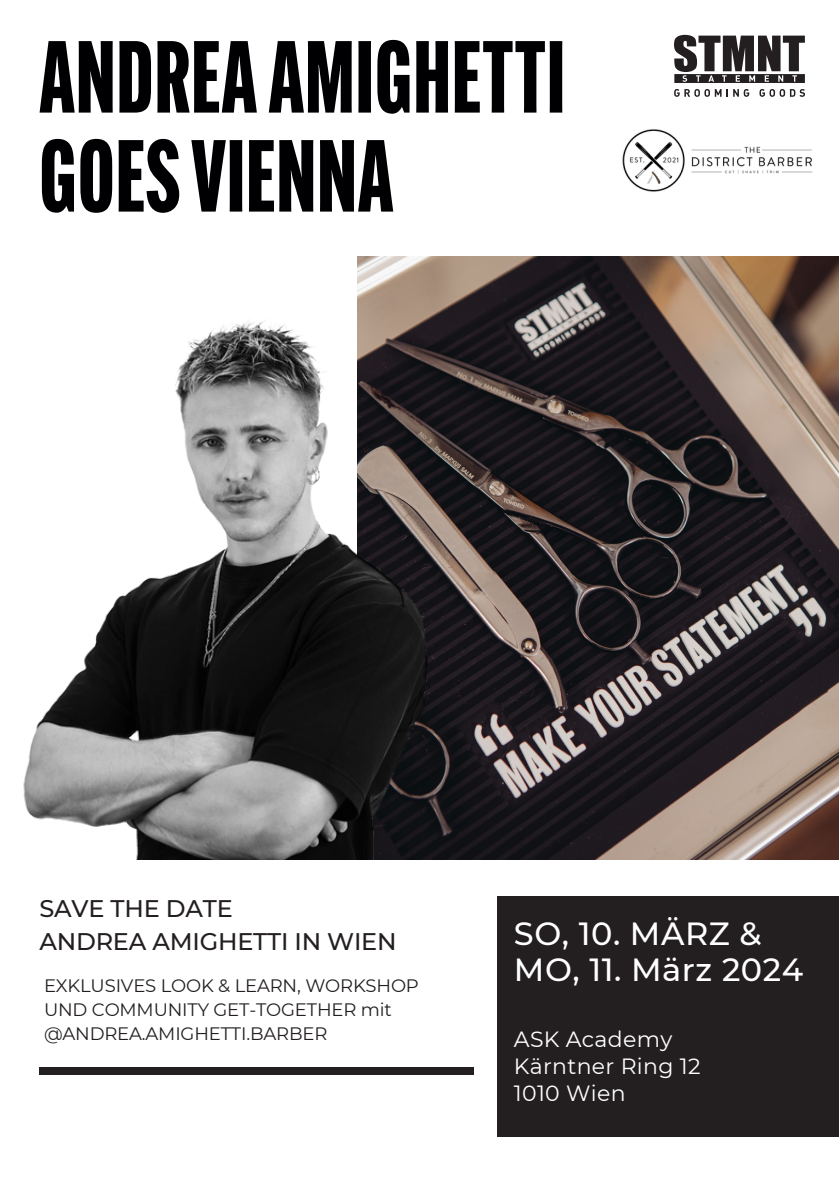
<style>
.page{position:relative;width:839px;height:1191px;background:#fff}
.page>*{position:absolute;margin:0;border:0;box-sizing:border-box;transform-origin:0 0}
.t1{font:800 100px/99px "Alternate Gothic Comp ATF";letter-spacing:.015em;color:#000003}
.t2{font:500 32px "Montserrat";letter-spacing:.015em;color:#fff}
.t3{font:500 24px "Montserrat";letter-spacing:-.01em;color:#231f20}
.t4{font:22px "Montserrat";letter-spacing:.015em;color:#fff}
.t5{font:18px/24px "Montserrat";letter-spacing:-.01em;color:#231f20}
</style>
<div class="page">
<div style="left:39px;top:1067px;width:434px;height:7px;background:#231f20"></div>
<div style="left:497px;top:897px;width:341px;height:240px;background:#231f20"></div>
<svg style="left:674px;top:35px;width:130px;height:48px"></svg>
<svg style="left:759px;top:89px;width:46px;height:8px"></svg>
<svg style="left:674px;top:89px;width:75px;height:8px"></svg>
<img style="left:357px;top:256px;width:481px;height:603px">
<img style="left:23px;top:300px;width:424px;height:559px">
<img style="left:622px;top:129px;width:191px;height:63px">
<p class="t1" style="left:39px;top:38px;width:527px">ANDREAAMIGHETTI<br>GOESVIENNA</p>
<p class="t3" style="left:39px;top:894px;width:195px">SAVE THE DATE</p>
<p class="t3" style="left:39px;top:927px;width:358px">ANDREA AMIGHETTI IN WIEN</p>
<p class="t5" style="left:44px;top:974px;width:376px">EXKLUSIVES LOOK &amp; LEARN, WORKSHOP</p>
<p class="t5" style="left:44px;top:998px;width:349px">UND COMMUNITY GET-TOGETHER mit @ANDREA.AMIGHETTI.BARBER</p>
<p class="t2" style="left:514px;top:914px;width:249px">SO, 10. MÄRZ &amp;</p>
<p class="t2" style="left:514px;top:950px;width:291px">MO, 11. März 2024</p>
<p class="t4" style="left:514px;top:1026px;width:160px">ASK Academy</p>
<p class="t4" style="left:514px;top:1053px;width:188px">Kärntner Ring 12</p>
<p class="t4" style="left:514px;top:1080px;width:113px">1010 Wien</p>
</div>
